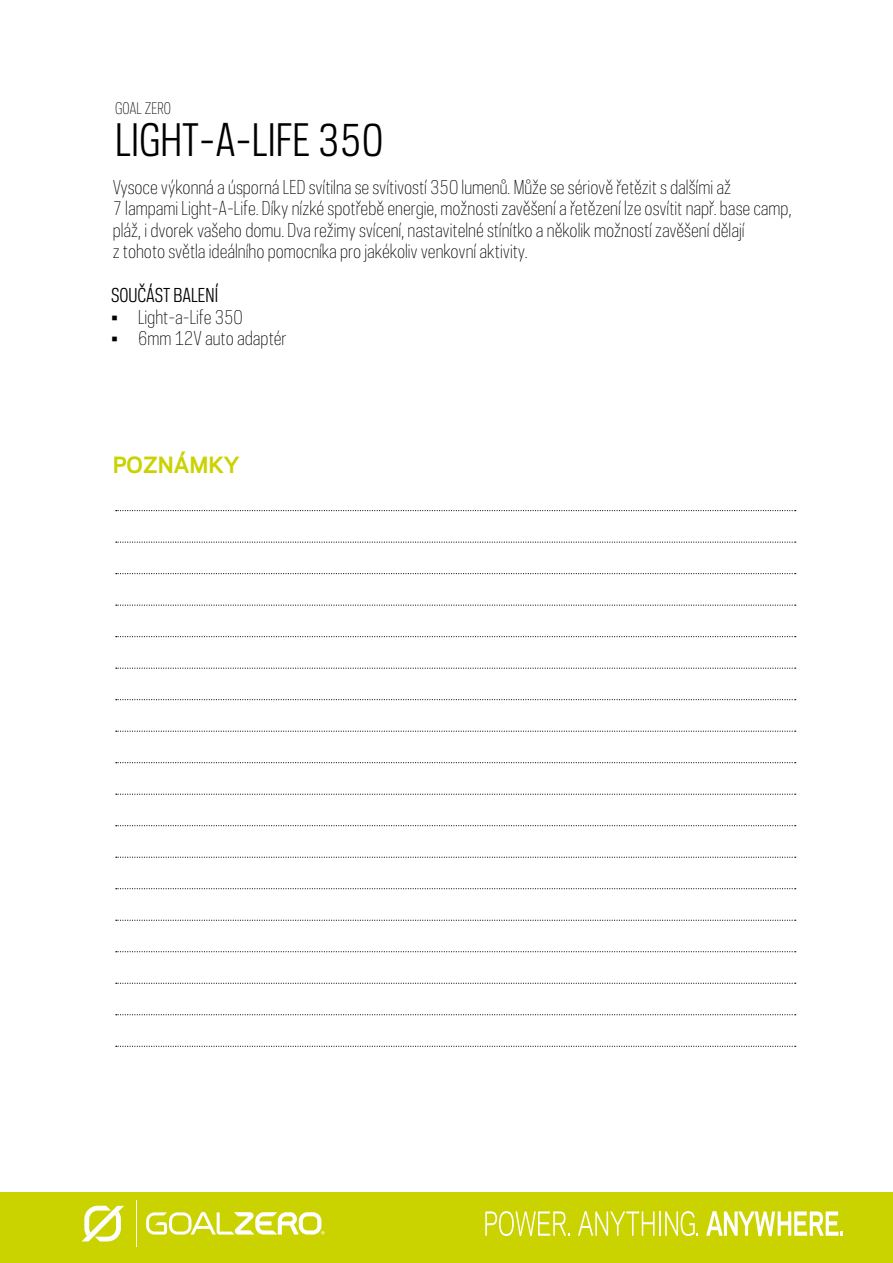
<style>
.page{position:relative;width:893px;height:1263px;background:#fff}
.page>*{position:absolute;margin:0;border:0;box-sizing:border-box;transform-origin:0 0}
.t1{font:42px "Galaxie Polaris Condensed";color:#000}
.t2{font:700 21px "Galaxie Polaris";color:#cad200}
.t3{font:300 18px/21.6px "Galaxie Polaris Condensed";color:#000}
.t4{font:18px "Galaxie Polaris Condensed";color:#000}
.t5{font:300 15px "Galaxie Polaris Condensed";color:#000}
</style>
<div class="page">
<div style="left:0;top:1192px;width:893px;height:71px;background:#cad200"></div>
<svg style="left:82px;top:1206px;width:42px;height:35px"></svg>
<hr style="left:136px;top:1200px;width:1px;height:47px;background:#fff">
<svg style="left:146px;top:1212px;width:179px;height:22px"></svg>
<svg style="left:485px;top:1211px;width:85px;height:25px"></svg>
<svg style="left:578px;top:1211px;width:77px;height:25px"></svg>
<hr style="left:659px;top:1211px;width:2px;height:25px;background:#fff">
<svg style="left:665px;top:1211px;width:33px;height:25px"></svg>
<svg style="left:706px;top:1211px;width:137px;height:25px"></svg>
<svg style="left:116px;top:510px;width:680px;height:1px"></svg>
<svg style="left:116px;top:668px;width:680px;height:1px"></svg>
<svg style="left:116px;top:699px;width:680px;height:1px"></svg>
<svg style="left:116px;top:731px;width:680px;height:1px"></svg>
<svg style="left:116px;top:762px;width:680px;height:1px"></svg>
<svg style="left:116px;top:794px;width:680px;height:1px"></svg>
<svg style="left:116px;top:825px;width:680px;height:1px"></svg>
<svg style="left:116px;top:857px;width:680px;height:1px"></svg>
<svg style="left:116px;top:888px;width:680px;height:1px"></svg>
<svg style="left:116px;top:542px;width:680px;height:1px"></svg>
<svg style="left:116px;top:573px;width:680px;height:1px"></svg>
<svg style="left:116px;top:605px;width:680px;height:1px"></svg>
<svg style="left:116px;top:636px;width:680px;height:1px"></svg>
<svg style="left:116px;top:920px;width:680px;height:1px"></svg>
<svg style="left:116px;top:951px;width:680px;height:1px"></svg>
<svg style="left:116px;top:983px;width:680px;height:1px"></svg>
<svg style="left:116px;top:1014px;width:680px;height:1px"></svg>
<svg style="left:116px;top:1046px;width:680px;height:1px"></svg>
<p class="t5" style="left:115px;top:98px;width:57px">GOAL ZERO</p>
<h1 class="t1" style="left:115px;top:112px;width:270px">LIGHT-A-LIFE 350</h1>
<p class="t3" style="left:113px;top:175px;width:680px">Vysoce výkonná a úsporná LED svítilna se svítivostí 350 lumenů. Může se sériově řetězit s dalšími až<br>7 lampami Light-A-Life. Díky nízké spotřebě energie, možnosti zavěšení a řetězení lze osvítit např. base camp, pláž, i dvorek vašeho domu. Dva režimy svícení, nastavitelné stínítko a několik možností zavěšení dělají<br>z tohoto světla ideálního pomocníka pro jakékoliv venkovní aktivity.</p>
<p class="t4" style="left:111px;top:283px;width:109px">SOUČÁST BALENÍ</p>
<p class="t3" style="left:111px;top:306px;width:133px">• Light-a-Life 350</p>
<p class="t3" style="left:111px;top:327px;width:177px">• 6mm 12V auto adaptér</p>
<p class="t2" style="left:113px;top:449px;width:128px">POZNÁMKY</p>
</div>
